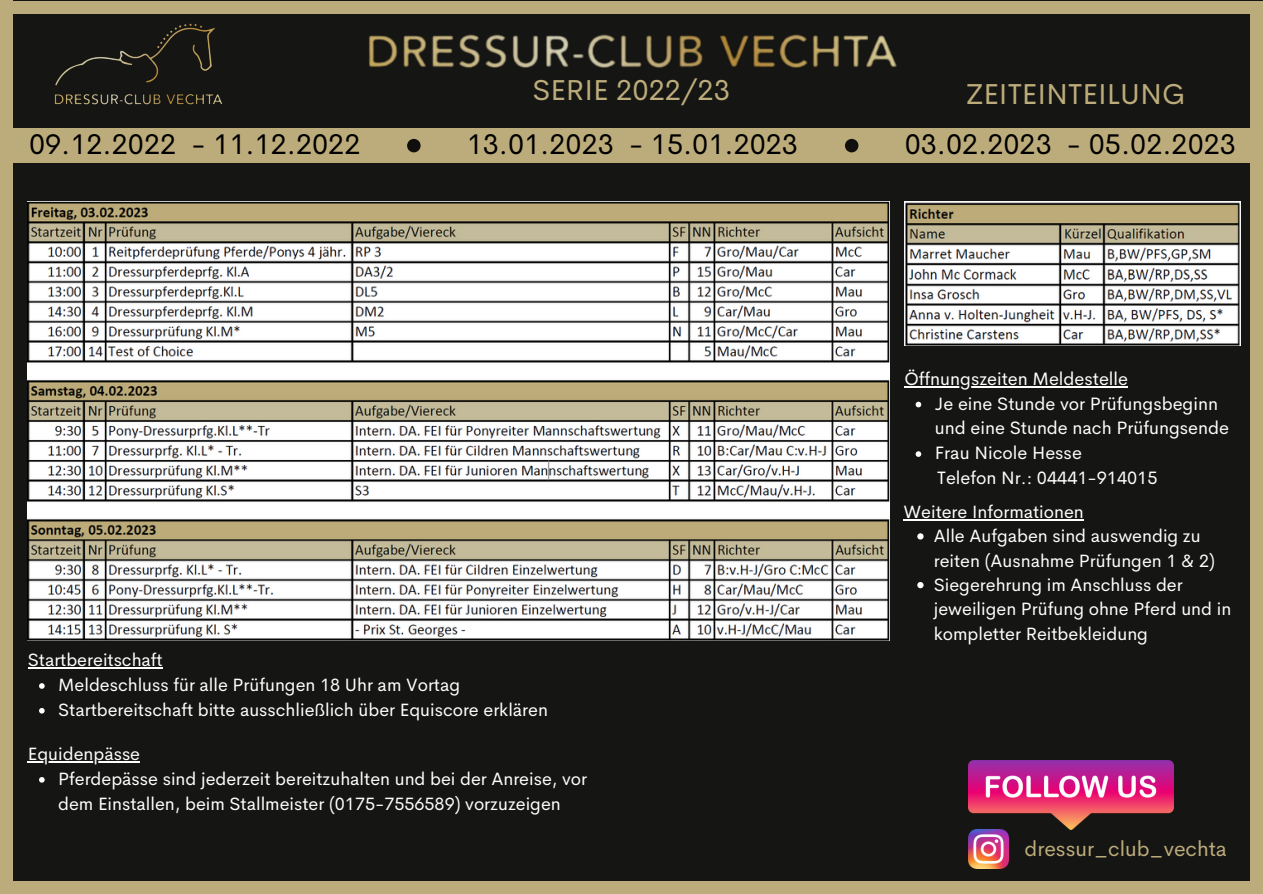
<style>
.page{position:relative;width:1263px;height:894px;background:#fff}
.page>*{position:absolute;margin:0;border:0;box-sizing:border-box;transform-origin:0 0}
.t1{font:28.95px "Cerebri Sans";color:#bdac7b}
.t2{font:28.65px "Cerebri Sans";color:#000}
.t3{font:21px "Cerebri Sans";color:#bdac7b}
.t4{font:18px/24.8px "Cerebri Sans";color:#fff}
.t5{font:17.85px/24.3px "Cerebri Sans";color:#fff}
</style>
<div class="page">
<div style="left:0;top:0;width:1263px;height:893px;background:#151513"></div>
<img style="left:54px;top:23px;width:169px;height:82px">
<img style="left:369px;top:34px;width:528px;height:34px">
<div style="left:0;top:0;width:12px;height:893px;background:#bdac7b"></div>
<div style="left:0;top:1px;width:1263px;height:13px;background:#bdac7b"></div>
<div style="left:3px;top:880px;width:1260px;height:13px;background:#bdac7b"></div>
<div style="left:1250px;top:3px;width:12px;height:890px;background:#bdac7b"></div>
<div style="left:0;top:128px;width:1261px;height:34px;background:#bdac7b"></div>
<svg style="left:407px;top:139px;width:14px;height:13px"></svg>
<svg style="left:845px;top:139px;width:13px;height:13px"></svg>
<img style="left:28px;top:201px;width:861px;height:439px">
<img style="left:904px;top:201px;width:337px;height:144px">
<img style="left:969px;top:760px;width:204px;height:69px">
<img style="left:969px;top:829px;width:39px;height:39px">
<svg style="left:917px;top:533px;width:6px;height:6px"></svg>
<svg style="left:917px;top:582px;width:6px;height:6px"></svg>
<hr style="left:903px;top:519px;width:181px;height:1px;background:#fff">
<svg style="left:39px;top:683px;width:6px;height:5px"></svg>
<svg style="left:39px;top:708px;width:6px;height:5px"></svg>
<hr style="left:28px;top:667px;width:135px;height:1px;background:#fff">
<svg style="left:39px;top:777px;width:6px;height:5px"></svg>
<hr style="left:28px;top:761px;width:112px;height:1px;background:#fff">
<svg style="left:916px;top:401px;width:5px;height:6px"></svg>
<svg style="left:916px;top:451px;width:5px;height:6px"></svg>
<hr style="left:904px;top:386px;width:224px;height:1px;background:#fff">
<h1 class="t1" style="left:533px;top:71px;width:199px">SERIE 2022/23</h1>
<h1 class="t1" style="left:966px;top:75px;width:221px">ZEITEINTEILUNG</h1>
<h2 class="t2" style="left:29px;top:125px;width:333px">09.12.2022 - 11.12.2022</h2>
<h2 class="t2" style="left:467px;top:125px;width:333px">13.01.2023 - 15.01.2023</h2>
<h2 class="t2" style="left:905px;top:125px;width:333px">03.02.2023 - 05.02.2023</h2>
<p class="t4" style="left:904px;top:366px;width:225px">Öffnungszeiten Meldestelle</p>
<p class="t4" style="left:935px;top:391px;width:296px">Je eine Stunde vor Prüfungsbeginn und eine Stunde nach Prüfungsende<br>Frau Nicole Hesse</p>
<p class="t4" style="left:937px;top:465px;width:222px">Telefon Nr.: 04441-914015</p>
<p class="t5" style="left:903px;top:499px;width:182px">Weitere Informationen</p>
<p class="t5" style="left:28px;top:647px;width:136px">Startbereitschaft</p>
<p class="t5" style="left:58px;top:672px;width:491px;line-height:24.8px">Meldeschluss für alle Prüfungen 18 Uhr am Vortag<br>Startbereitschaft bitte ausschließlich über Equiscore erklären</p>
<p class="t5" style="left:28px;top:741px;width:114px">Equidenpässe</p>
<p class="t5" style="left:58px;top:766px;width:530px;line-height:24.8px">Pferdepässe sind jederzeit bereitzuhalten und bei der Anreise, vor dem Einstallen, beim Stallmeister (0175-7556589) vorzuzeigen</p>
<p class="t5" style="left:934px;top:523px;width:299px">Alle Aufgaben sind auswendig zu reiten (Ausnahme Prüfungen 1 &amp; 2)<br>Siegerehrung im Anschluss der jeweiligen Prüfung ohne Pferd und in kompletter Reitbekleidung</p>
<p class="t3" style="left:1024px;top:834px;width:204px">dressur_club_vechta</p>
</div>
